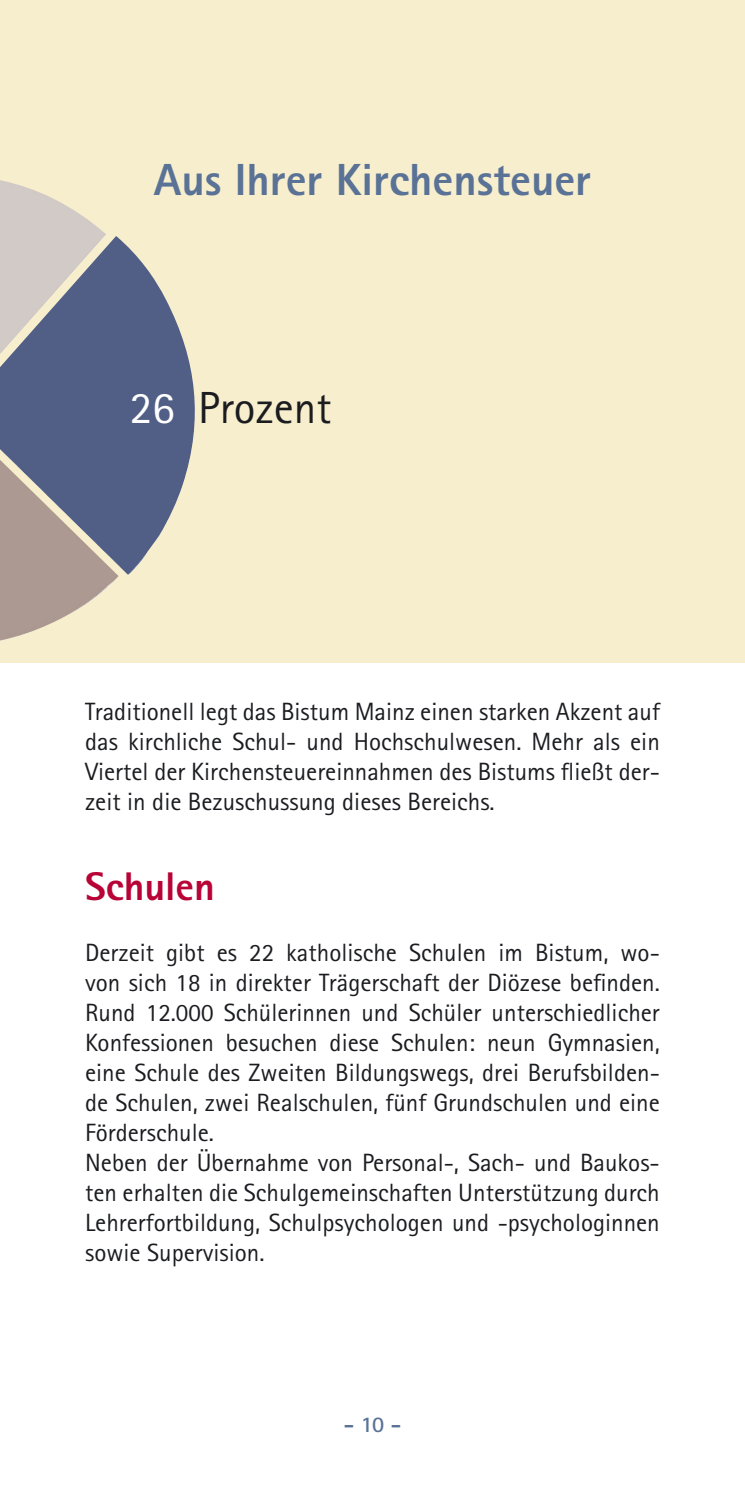
<style>
.page{position:relative;width:745px;height:1489px;background:#fff}
.page>*{position:absolute;margin:0;border:0;box-sizing:border-box;transform-origin:0 0}
.t1{font:800 45px "Rotis Sans Serif Pro";color:#597296}
.t2{font:45px "Rotis Sans Serif Pro";color:#1b1c20}
.t3{font:800 40px "Rotis Sans Serif Pro";color:#b80337}
.t4{font:25px/30px "Rotis Sans Serif Pro";color:#1b1c20}
.t5{font:700 22.5px "Rotis Sans Serif Pro";color:#597296}
.s1{color:#fff}
</style>
<div class="page">
<div style="left:0;top:0;width:744px;height:663px;background:#f7eecd"></div>
<img style="left:0;top:180px;width:195px;height:461px">
<h1 class="t1" style="left:154px;top:151px;width:438px">Aus Ihrer Kirchensteuer</h1>
<h1 class="t2" style="left:130px;top:381px;width:203px"><span class="s1">26</span> Prozent</h1>
<p class="t4" style="left:85px;top:697px;width:576px;text-align:justify">Traditionell legt das Bistum Mainz einen starken Akzent auf das kirchliche Schul- und Hochschulwesen. Mehr als ein Viertel der Kirchensteuereinnahmen des Bistums fließt der&shy;zeit in die Bezuschussung dieses Bereichs.</p>
<h2 class="t3" style="left:85px;top:861px;width:131px">Schulen</h2>
<p class="t4" style="left:85px;top:937px;width:576px">Derzeit gibt es 22 katholische Schulen im Bistum, wo&shy;von sich 18 in direkter Trägerschaft der Diözese befinden.<br>Rund 12.000 Schülerinnen und Schüler unterschiedlicher Konfessionen besuchen diese Schulen: neun Gymnasien, eine Schule des Zweiten Bildungswegs, drei Berufsbilden&shy;de Schulen, zwei Realschulen, fünf Grundschulen und eine Förderschule.<br>Neben der Übernahme von Personal-, Sach- und Baukos&shy;ten erhalten die Schulgemeinschaften Unterstützung durch Lehrerfortbildung, Schulpsychologen und -psychologinnen sowie Supervision.</p>
<p class="t5" style="left:343px;top:1409px;width:59px">- 10 -</p>
</div>
